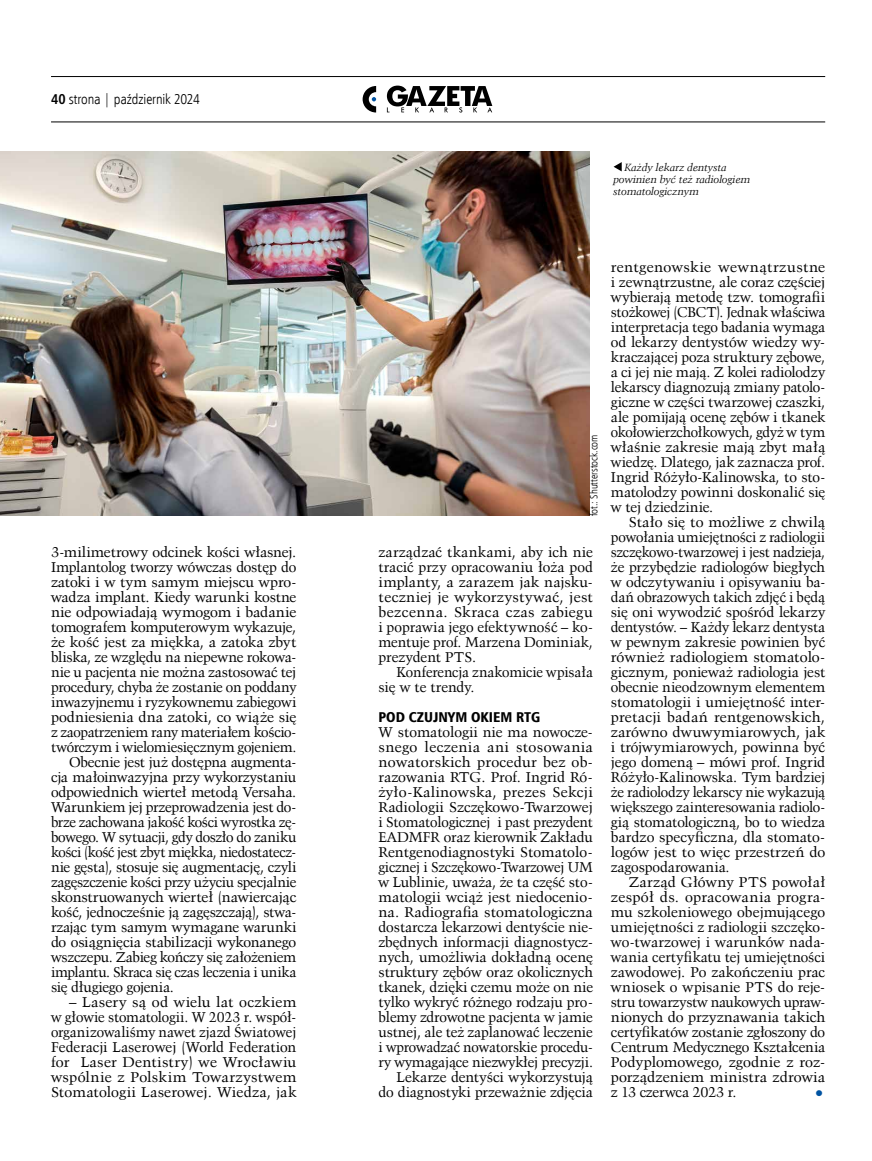
<style>
.page{position:relative;width:872px;height:1161px;background:#fff}
.page>*{position:absolute;margin:0;border:0;box-sizing:border-box;transform-origin:0 0}
.t1{font:21px "Kuenst 480 EU";color:#0053a2}
.t2{font:14.25px/15px "Kuenst 480 EU";color:#000;text-align:justify}
.t3{font:14.25px/15px "Kuenst 480 EU";color:#000;text-align:justify;scale:1.04 1}
.t4{font:14.25px "Kuenst 480 EU";letter-spacing:-.02em;color:#000}
.t5{font:14.25px "Humnst 777 Lt Cn EU";letter-spacing:-.005em;color:#000}
.t6{font:14.25px "Humnst 777 Blk Cn EU";color:#000}
.t7{font:italic 10.5px/12px "Kuenst 480 EU";color:#000}
.t8{font:10.5px "Humnst 777 Lt Cn EU";color:#000}
.s1{font-family:"Humnst 777 Cn EU";font-weight:700}
</style>
<div class="page">
<hr style="left:51px;top:76px;width:774px;height:1px;background:#000">
<hr style="left:51px;top:122px;width:774px;height:1px;background:#000">
<svg style="left:387px;top:86px;width:105px;height:27px"></svg>
<svg style="left:362px;top:86px;width:14px;height:26px"></svg>
<img style="left:0;top:152px;width:589px;height:364px">
<svg style="left:613px;top:162px;width:8px;height:9px"></svg>
<p class="t5" style="left:51px;top:90px;width:150px"><span class="s1">40</span> strona | październik 2024</p>
<p class="t2" style="left:51px;top:544px;width:247px">3-milimetrowy odcinek kości własnej.</p>
<p class="t2" style="left:51px;top:559px;width:247px">Implantolog tworzy wówczas dostęp do</p>
<p class="t2" style="left:51px;top:574px;width:247px">zatoki i w tym samym miejscu wpro-</p>
<p class="t2" style="left:51px;top:589px;width:247px">wadza implant. Kiedy warunki kostne</p>
<p class="t3" style="left:51px;top:604px;width:237px">nie odpowiadają wymogom i badanie</p>
<p class="t2" style="left:51px;top:619px;width:247px">tomografem komputerowym wykazuje,</p>
<p class="t2" style="left:51px;top:634px;width:247px">że kość jest za miękka, a zatoka zbyt</p>
<p class="t2" style="left:51px;top:649px;width:247px">bliska, ze względu na niepewne rokowa-</p>
<p class="t2" style="left:51px;top:664px;width:247px">nie u pacjenta nie można zastosować tej</p>
<p class="t2" style="left:51px;top:679px;width:247px">procedury, chyba że zostanie on poddany</p>
<p class="t2" style="left:51px;top:694px;width:247px">inwazyjnemu i ryzykownemu zabiegowi</p>
<p class="t2" style="left:51px;top:709px;width:247px">podniesienia dna zatoki, co wiąże się</p>
<p class="t2" style="left:51px;top:724px;width:247px">z zaopatrzeniem rany materiałem kościo-</p>
<p class="t2" style="left:51px;top:739px;width:247px">twórczym i wielomiesięcznym gojeniem.</p>
<p class="t2" style="left:69px;top:754px;width:229px">Obecnie jest już dostępna augmenta-</p>
<p class="t2" style="left:51px;top:769px;width:247px">cja małoinwazyjna przy wykorzystaniu</p>
<p class="t2" style="left:51px;top:784px;width:247px">odpowiednich wierteł metodą Versaha.</p>
<p class="t2" style="left:51px;top:799px;width:247px">Warunkiem jej przeprowadzenia jest do-</p>
<p class="t4" style="left:51px;top:813px;width:247px">brze zachowana jakość kości wyrostka zę-</p>
<p class="t2" style="left:51px;top:829px;width:247px">bowego. W sytuacji, gdy doszło do zaniku</p>
<p class="t4" style="left:51px;top:843px;width:247px">kości (kość jest zbyt miękka, niedostatecz-</p>
<p class="t2" style="left:51px;top:859px;width:247px">nie gęsta), stosuje się augmentację, czyli</p>
<p class="t2" style="left:51px;top:874px;width:247px">zagęszczenie kości przy użyciu specjalnie</p>
<p class="t2" style="left:51px;top:889px;width:247px">skonstruowanych wierteł (nawiercając</p>
<p class="t2" style="left:51px;top:904px;width:247px">kość, jednocześnie ją zagęszczają), stwa-</p>
<p class="t2" style="left:51px;top:919px;width:247px">rzając tym samym wymagane warunki</p>
<p class="t2" style="left:51px;top:934px;width:247px">do osiągnięcia stabilizacji wykonanego</p>
<p class="t2" style="left:51px;top:949px;width:247px">wszczepu. Zabieg kończy się założeniem</p>
<p class="t2" style="left:51px;top:964px;width:247px">implantu. Skraca się czas leczenia i unika</p>
<p class="t2" style="left:51px;top:979px;width:124px">się długiego gojenia.</p>
<p class="t3" style="left:51px;top:994px;width:237px;text-indent:18px">– Lasery są od wielu lat oczkiem w głowie stomatologii. W 2023 r. współ&shy;organizowaliśmy nawet zjazd Światowej Federacji Laserowej (World Federation for Laser Dentistry) we Wrocławiu wspólnie z Polskim Towarzystwem Stomatologii Laserowej. Wiedza, jak</p>
<p class="t7" style="left:613px;top:162px;width:138px;text-indent:11px">Każdy lekarz dentysta powinien być też radiologiem stomatologicznym</p>
<p class="t8" style="left:587px;top:516px;width:83px;rotate:-90deg">fot.: Shutterstock.com</p>
<p class="t2" style="left:378px;top:544px;width:216px">zarządzać tkankami, aby ich nie tracić przy opracowaniu łoża pod implanty, a zarazem jak najsku&shy;teczniej je wykorzystywać, jest bezcenna. Skraca czas zabiegu i poprawia jego efektywność – ko&shy;mentuje prof. Marzena Dominiak, prezydent PTS.</p>
<p class="t2" style="left:378px;top:664px;width:216px;text-indent:18px">Konferencja znakomicie wpisała się w te trendy.</p>
<p class="t6" style="left:378px;top:707px;width:163px">POD CZUJNYM OKIEM RTG</p>
<p class="t2" style="left:378px;top:724px;width:216px;text-align:right">W stomatologii nie ma nowocze&shy;snego leczenia ani stosowania nowatorskich procedur bez ob&shy;razowania RTG. Prof. Ingrid Ró&shy;żyło-Kalinowska, prezes Sekcji Radiologii Szczękowo-Twarzowej i Stomatologicznej i past prezydent EADMFR oraz kierownik Zakładu Rentgenodiagnostyki Stomatolo&shy;gicznej i Szczękowo-Twarzowej UM w Lublinie, uważa, że ta część sto&shy;matologii wciąż jest niedocenio&shy;na. Radiografia stomatologiczna dostarcza lekarzowi dentyście nie&shy;zbędnych informacji diagnostycz&shy;nych, umożliwia dokładną ocenę struktury zębów oraz okolicznych tkanek, dzięki czemu może on nie tylko wykryć różnego rodzaju pro&shy;blemy zdrowotne pacjenta w jamie ustnej, ale też zaplanować leczenie i wprowadzać nowatorskie procedu&shy;ry wymagające niezwykłej precyzji.<br>Lekarze dentyści wykorzystują do diagnostyki przeważnie zdjęcia</p>
<p class="t3" style="left:611px;top:259px;width:208px">rentgenowskie wewnątrzustne i zewnątrzustne, ale coraz częściej wybierają metodę tzw. tomografii stożkowej (CBCT). Jednak właściwa interpretacja tego badania wymaga od lekarzy dentystów wiedzy wy&shy;kraczającej poza struktury zębowe, a ci jej nie mają. Z kolei radiolodzy lekarscy diagnozują zmiany patolo&shy;giczne w części twarzowej czaszki, ale pomijają ocenę zębów i tkanek okołowierzchołkowych, gdyż w tym właśnie zakresie mają zbyt małą wiedzę. Dlatego, jak zaznacza prof.<br>Ingrid Różyło-Kalinowska, to sto&shy;matolodzy powinni doskonalić się w tej dziedzinie.</p>
<p class="t2" style="left:611px;top:514px;width:216px;text-indent:18px">Stało się to możliwe z chwilą powołania umiejętności z radiologii szczękowo-twarzowej i jest nadzieja, że przybędzie radiologów biegłych w odczytywaniu i opisywaniu ba&shy;dań obrazowych takich zdjęć i będą się oni wywodzić spośród lekarzy dentystów. – Każdy lekarz dentysta w pewnym zakresie powinien być również radiologiem stomatolo&shy;gicznym, ponieważ radiologia jest obecnie nieodzownym elementem stomatologii i umiejętność inter&shy;pretacji badań rentgenowskich, zarówno dwuwymiarowych, jak i trójwymiarowych, powinna być jego domeną – mówi prof. Ingrid Różyło-Kalinowska. Tym bardziej że radiolodzy lekarscy nie wykazują większego zainteresowania radiolo&shy;gią stomatologiczną, bo to wiedza bardzo specyficzna, dla stomato&shy;logów jest to więc przestrzeń do zagospodarowania.</p>
<p class="t2" style="left:611px;top:874px;width:216px;text-indent:18px">Zarząd Główny PTS powołał zespół ds. opracowania progra&shy;mu szkoleniowego obejmującego umiejętności z radiologii szczęko&shy;wo-twarzowej i warunków nada&shy;wania certyfikatu tej umiejętności zawodowej. Po zakończeniu prac wniosek o wpisanie PTS do reje&shy;stru towarzystw naukowych upraw&shy;nionych do przyznawania takich certyfikatów zostanie zgłoszony do Centrum Medycznego Kształcenia Podyplomowego, zgodnie z roz&shy;porządzeniem ministra zdrowia z 13 czerwca 2023 r.</p>
<h1 class="t1" style="left:813px;top:1081px;width:14px">•</h1>
</div>
